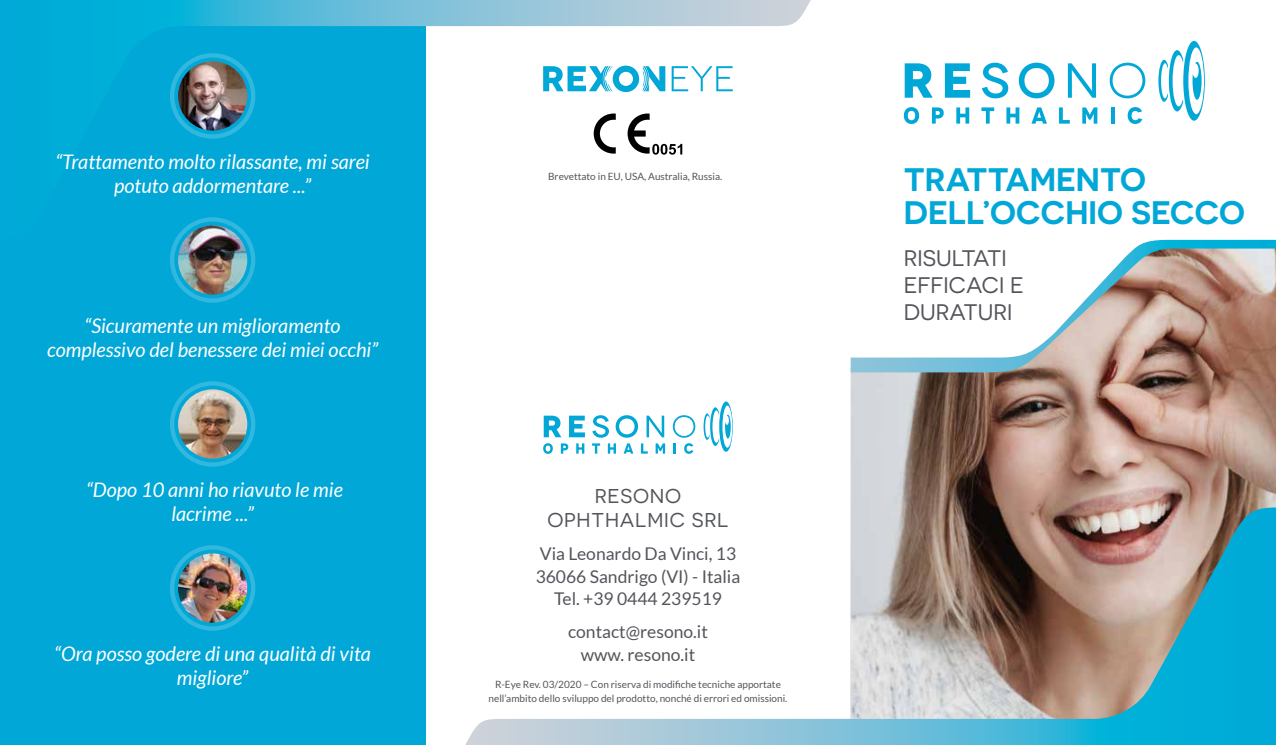
<style>
.page{position:relative;width:1276px;height:745px;background:#fff}
.page>*{position:absolute;margin:0;border:0;box-sizing:border-box;transform-origin:0 0}
.t1{font:600 32.5px/32.5px "Novecentosanswide";color:#00a7d7}
.t2{font:22.5px/27px "Novecentosanswide";color:#53555b}
.t3{font:italic 20px/24px "Lato";color:#fff;text-align:center}
.t4{font:20px/24px "Novecentosanswide";letter-spacing:.04em;color:#53555b;text-align:center}
.t5{font:17.5px/22.5px "Lato";color:#53555b;text-align:center}
.t6{font:10px/13.8px "Lato";color:#53555b;text-align:center}
</style>
<div class="page">
<div style="left:0;top:0;width:425px;height:744px;background:#00a7d7"></div>
<img style="left:850px;top:374px;width:426px;height:133px">
<svg style="left:850px;top:240px;width:426px;height:134px"></svg>
<svg style="left:157px;top:0;width:653px;height:237px"></svg>
<svg style="left:170px;top:53px;width:85px;height:86px"></svg>
<img style="left:176px;top:59px;width:73px;height:73px;border-radius:36px">
<div style="left:174px;top:57px;width:77px;height:77px;border:4px solid #00a7d7;border-radius:50%"></div>
<svg style="left:170px;top:217px;width:85px;height:85px"></svg>
<img style="left:176px;top:223px;width:73px;height:73px;border-radius:36px">
<div style="left:174px;top:221px;width:77px;height:77px;border:4px solid #00a7d7;border-radius:50%"></div>
<svg style="left:170px;top:381px;width:85px;height:85px"></svg>
<img style="left:176px;top:387px;width:73px;height:73px;border-radius:36px">
<div style="left:174px;top:385px;width:77px;height:77px;border:4px solid #00a7d7;border-radius:50%"></div>
<svg style="left:170px;top:545px;width:85px;height:85px"></svg>
<img style="left:176px;top:551px;width:73px;height:73px;border-radius:36px">
<div style="left:174px;top:549px;width:77px;height:77px;border:4px solid #00a7d7;border-radius:50%"></div>
<svg style="left:466px;top:507px;width:810px;height:237px"></svg>
<svg style="left:594px;top:113px;width:22px;height:40px"></svg>
<svg style="left:627px;top:113px;width:55px;height:41px"></svg>
<svg style="left:671px;top:66px;width:62px;height:25px"></svg>
<svg style="left:543px;top:66px;width:122px;height:26px"></svg>
<svg style="left:904px;top:63px;width:28px;height:35px"></svg>
<svg style="left:945px;top:63px;width:25px;height:35px"></svg>
<svg style="left:982px;top:63px;width:26px;height:35px"></svg>
<svg style="left:1019px;top:63px;width:35px;height:35px"></svg>
<svg style="left:1068px;top:63px;width:28px;height:35px"></svg>
<svg style="left:1109px;top:63px;width:36px;height:35px"></svg>
<svg style="left:1158px;top:41px;width:46px;height:80px"></svg>
<svg style="left:904px;top:107px;width:15px;height:17px"></svg>
<svg style="left:932px;top:107px;width:11px;height:16px"></svg>
<svg style="left:956px;top:107px;width:13px;height:16px"></svg>
<svg style="left:981px;top:107px;width:13px;height:16px"></svg>
<svg style="left:1006px;top:107px;width:13px;height:16px"></svg>
<svg style="left:1031px;top:107px;width:16px;height:16px"></svg>
<svg style="left:1059px;top:107px;width:10px;height:16px"></svg>
<svg style="left:1082px;top:107px;width:15px;height:17px"></svg>
<hr style="left:1111px;top:107px;width:4px;height:16px;background:#00a7d7">
<svg style="left:1127px;top:107px;width:15px;height:17px"></svg>
<svg style="left:544px;top:415px;width:17px;height:22px"></svg>
<svg style="left:569px;top:415px;width:16px;height:22px"></svg>
<svg style="left:592px;top:415px;width:17px;height:22px"></svg>
<svg style="left:615px;top:415px;width:23px;height:22px"></svg>
<svg style="left:646px;top:415px;width:18px;height:22px"></svg>
<svg style="left:673px;top:415px;width:22px;height:22px"></svg>
<svg style="left:703px;top:401px;width:30px;height:50px"></svg>
<svg style="left:543px;top:443px;width:10px;height:10px"></svg>
<svg style="left:561px;top:443px;width:7px;height:10px"></svg>
<svg style="left:576px;top:443px;width:8px;height:10px"></svg>
<svg style="left:592px;top:443px;width:8px;height:10px"></svg>
<svg style="left:608px;top:443px;width:8px;height:10px"></svg>
<svg style="left:623px;top:443px;width:10px;height:10px"></svg>
<svg style="left:641px;top:443px;width:7px;height:10px"></svg>
<svg style="left:655px;top:443px;width:10px;height:10px"></svg>
<svg style="left:674px;top:443px;width:2px;height:10px"></svg>
<svg style="left:684px;top:443px;width:9px;height:10px"></svg>
<p class="t3" style="left:56px;top:150px;width:316px">“Trattamento molto rilassante, mi sarei potuto addormentare ...”</p>
<p class="t3" style="left:47px;top:314px;width:333px">“Sicuramente un miglioramento complessivo del benessere dei miei occhi”</p>
<p class="t3" style="left:86px;top:478px;width:258px">“Dopo 10 anni ho riavuto le mie lacrime ...”</p>
<p class="t3" style="left:54px;top:642px;width:318px">“Ora posso godere di una qualità di vita migliore”</p>
<p class="t6" style="left:548px;top:170px;width:176px">Brevettato in EU, USA, Australia, Russia.</p>
<p class="t4" style="left:547px;top:483px;width:182px">RESONO<br>OPHTHALMIC SRL</p>
<p class="t5" style="left:536px;top:542px;width:206px">Via Leonardo Da Vinci, 13<br>36066 Sandrigo (VI) - Italia<br>Tel. +39 0444 239519</p>
<p class="t5" style="left:568px;top:620px;width:141px">contact@resono.it www. resono.it</p>
<p class="t6" style="left:488px;top:677px;width:300px">R-Eye Rev. 03/2020 – Con riserva di modifiche tecniche apportate nell’ambito dello sviluppo del prodotto, nonché di errori ed omissioni.</p>
<h1 class="t1" style="left:904px;top:163px;width:343px">TRATTAMENTO<br>DELL’OCCHIO SECCO</h1>
<p class="t2" style="left:904px;top:244px;width:121px">RISULTATI<br>EFFICACI E<br>DURATURI</p>
</div>
